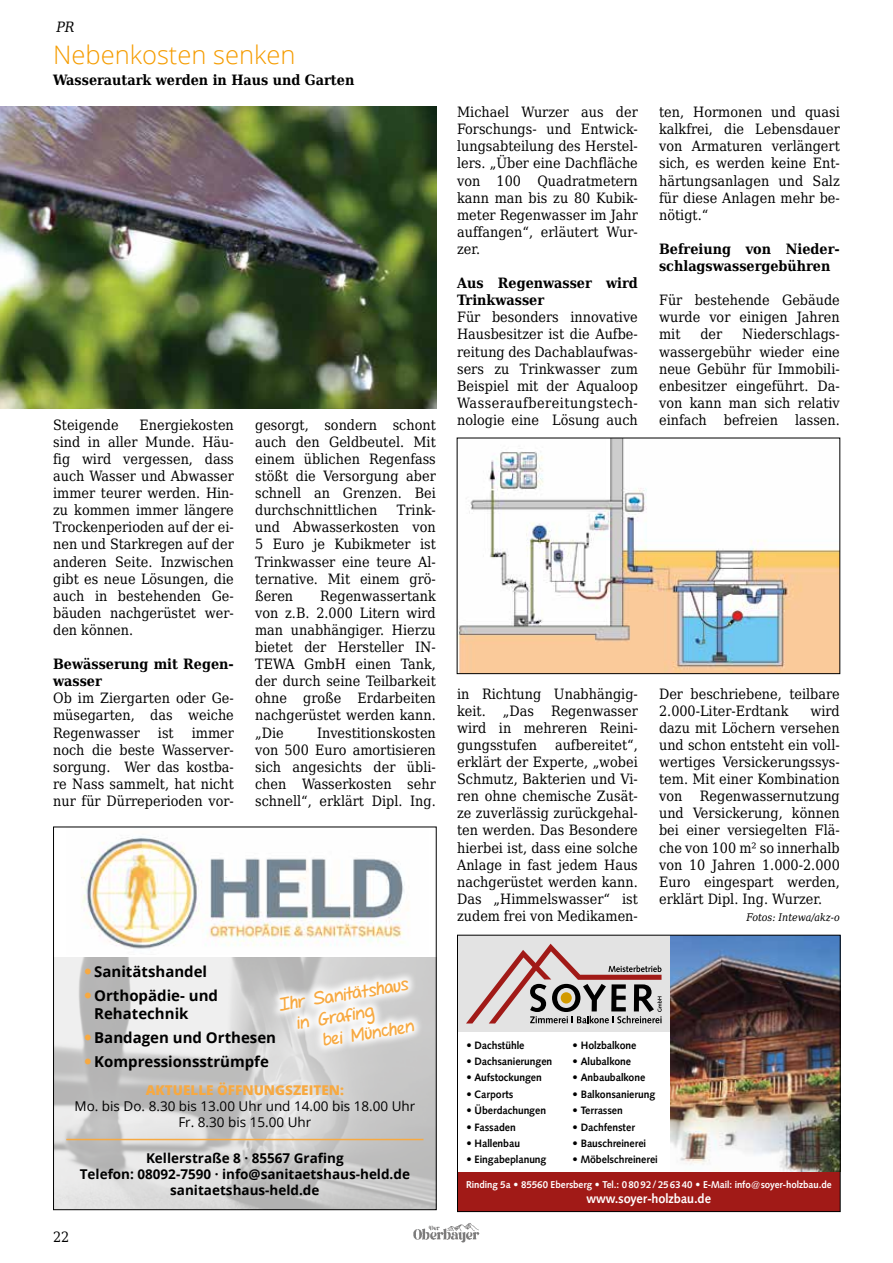
<style>
.page{position:relative;width:893px;height:1263px;background:#fff}
.page>*{position:absolute;margin:0;border:0;box-sizing:border-box;transform-origin:0 0}
.t1{font:300 25.5px "Open Sans";color:#f59c00}
.t2{font:italic 17.55px/21px "Set Firetothe Rain";color:#f7a941}
.t3{font:700 15px/24px "Open Sans";color:#000}
.t4{font:14.25px/17.1px "DejaVu Serif Condensed";color:#000;text-align:justify}
.t5{font:700 14.25px/17.1px "DejaVu Serif Condensed";color:#000}
.t6{font:italic 14.25px "DejaVu Serif Condensed";color:#000}
.t7{font:700 13.5px/16.2px "Open Sans";color:#000;text-align:center}
.t8{font:13.5px/16.2px "Open Sans";color:#000;text-align:center}
.t9{font:800 13.5px "Open Sans";color:#f7a941}
.t10{font:700 12.75px "Symphony CG";color:#fff}
.t11{font:700 10.5px "Symphony CG";color:#000}
.t12{font:italic 10.5px "DejaVu Serif Condensed";color:#000}
.t13{font:700 9.75px "Symphony CG";color:#fff}
</style>
<div class="page">
<img style="left:413px;top:1223px;width:67px;height:20px">
<img style="left:81px;top:836px;width:328px;height:113px">
<img style="left:55px;top:958px;width:380px;height:250px">
<hr style="left:66px;top:1139px;width:357px;height:1px;background:#f7a941">
<svg style="left:270px;top:964px;width:154px;height:101px"></svg>
<div style="left:53px;top:827px;width:384px;height:383px;border:1px solid #000"></div>
<img style="left:670px;top:937px;width:169px;height:235px">
<div style="left:457px;top:935px;width:213px;height:97px;background:#e3e3e3"></div>
<svg style="left:466px;top:944px;width:196px;height:79px"></svg>
<div style="left:457px;top:1172px;width:383px;height:39px;background:#a11a17"></div>
<div style="left:457px;top:935px;width:384px;height:277px;border:1px solid #000"></div>
<img style="left:0;top:106px;width:437px;height:302px">
<img style="left:459px;top:440px;width:379px;height:232px">
<div style="left:457px;top:438px;width:383px;height:236px;border:1px solid #000"></div>
<svg style="left:85px;top:969px;width:6px;height:6px"></svg>
<svg style="left:85px;top:993px;width:6px;height:6px"></svg>
<svg style="left:85px;top:1035px;width:6px;height:6px"></svg>
<svg style="left:85px;top:1059px;width:6px;height:6px"></svg>
<p class="t6" style="left:56px;top:15px;width:20px">PR</p>
<h1 class="t1" style="left:53px;top:37px;width:244px">Nebenkosten senken</h1>
<p class="t5" style="left:53px;top:71px;width:303px">Wasserautark werden in Haus und Garten</p>
<p class="t4" style="left:53px;top:415px;width:182px;text-indent:86px">Energiekosten sind in aller Munde. Häu&shy;fig wird vergessen, dass auch Wasser und Abwasser immer teurer werden. Hin&shy;zu kommen immer längere Trockenperioden auf der ei&shy;nen und Starkregen auf der anderen Seite. Inzwischen gibt es neue Lösungen, die auch in bestehenden Ge&shy;bäuden nachgerüstet wer&shy;den können.</p>
<p class="t5" style="left:53px;top:654px;width:182px">Bewässerung mit Regen&shy;wasser</p>
<p class="t4" style="left:53px;top:688px;width:182px">Ob im Ziergarten oder Ge&shy;müsegarten, das weiche Regenwasser</p>
<p class="t4" style="left:53px;top:415px;width:67px">Steigende</p>
<p class="t4" style="left:53px;top:723px;width:182px;text-indent:139px">immer noch die beste Wasserver&shy;sorgung. Wer das kostba&shy;re Nass sammelt, hat nicht nur für Dürreperioden vor-</p>
<p class="t4" style="left:158px;top:723px;width:17px">ist</p>
<p class="t4" style="left:255px;top:415px;width:182px">gesorgt, sondern schont auch den Geldbeutel. Mit einem üblichen Regenfass stößt die Versorgung aber schnell an Grenzen. Bei durchschnittlichen</p>
<p class="t4" style="left:255px;top:500px;width:182px;text-indent:142px">Trink&shy;und Abwasserkosten von 5 Euro je Kubikmeter ist Trinkwasser eine teure Al&shy;ternative. Mit einem grö&shy;ßeren</p>
<p class="t4" style="left:255px;top:586px;width:182px;text-indent:65px">Regenwassertank von z.B. 2.000 Litern wird man unabhängiger. Hierzu bietet der Hersteller IN-TEWA GmbH einen Tank, der durch seine Teilbarkeit ohne große Erdarbeiten nachgerüstet werden kann. „Die</p>
<p class="t4" style="left:255px;top:723px;width:182px;text-indent:62px">Investitionskosten von 500 Euro amortisieren sich angesichts der übli&shy;chen Wasserkosten sehr schnell“, erklärt Dipl. Ing.</p>
<p class="t3" style="left:94px;top:959px;width:125px">Sanitätshandel<br>Orthopädie- und</p>
<p class="t3" style="left:94px;top:1001px;width:183px">Rehatechnik<br>Bandagen und Orthesen<br>Kompressionsstrümpfe</p>
<p class="t9" style="left:146px;top:1079px;width:200px">AKTUELLE ÖFFNUNGSZEITEN:</p>
<p class="t8" style="left:74px;top:1097px;width:342px">Mo. bis Do. 8.30 bis 13.00 Uhr und 14.00 bis 18.00 Uhr<br>Fr. 8.30 bis 15.00 Uhr</p>
<p class="t2" style="left:292px;top:993px;width:117px;text-indent:-14px;rotate:-9deg">Ihr Sanitätshaus in Grafing</p>
<p class="t2" style="left:321px;top:1031px;width:94px;rotate:-9deg">bei München</p>
<p class="t7" style="left:80px;top:1150px;width:332px">Kellerstraße 8 · 85567 Grafing<br>Telefon: 08092-7590 · info@sanitaetshaus-held.de sanitaetshaus-held.de</p>
<p class="t4" style="left:53px;top:1227px;width:18px">22</p>
<p class="t4" style="left:457px;top:102px;width:182px">Michael Wurzer aus der Forschungs- und Entwick&shy;lungsabteilung des Herstel&shy;lers. „Über eine Dachfläche von 100 Quadratmetern kann man bis zu 80 Kubik&shy;meter Regenwasser im Jahr auffangen“, erläutert Wur&shy;zer.</p>
<p class="t5" style="left:457px;top:274px;width:182px">Aus Regenwasser wird<br>Trinkwasser</p>
<p class="t4" style="left:457px;top:307px;width:182px">Für besonders innovative Hausbesitzer ist die Aufbe&shy;reitung des Dachablaufwas&shy;sers zu Trinkwasser zum Beispiel mit der Aqualoop Wasseraufbereitungstech&shy;nologie eine Lösung auch</p>
<p class="t4" style="left:659px;top:102px;width:182px">ten, Hormonen und quasi kalkfrei, die Lebensdauer von Armaturen verlängert sich, es werden keine Ent&shy;härtungsanlagen und Salz für diese Anlagen mehr be&shy;nötigt.“</p>
<p class="t5" style="left:659px;top:239px;width:182px">Befreiung von Nieder&shy;schlagswassergebühren</p>
<p class="t4" style="left:659px;top:290px;width:182px">Für bestehende Gebäude wurde vor einigen Jahren mit</p>
<p class="t4" style="left:659px;top:324px;width:182px;text-indent:83px">Niederschlags&shy;wassergebühr wieder eine neue Gebühr für Immobili&shy;enbesitzer eingeführt. Da&shy;von kann man sich relativ einfach befreien lassen.</p>
<p class="t4" style="left:700px;top:324px;width:23px">der</p>
<p class="t4" style="left:457px;top:684px;width:182px">in Richtung Unabhängig&shy;keit. „Das Regenwasser wird in mehreren Reini&shy;gungsstufen</p>
<p class="t4" style="left:457px;top:735px;width:182px;text-indent:98px">aufbereitet“, erklärt der Experte, „wobei Schmutz, Bakterien und Vi&shy;ren ohne chemische Zusät&shy;ze zuverlässig zurückgehal&shy;ten werden. Das Besondere hierbei ist, dass eine solche Anlage in fast jedem Haus nachgerüstet werden kann.<br>Das „Himmelswasser“ ist zudem frei von Medikamen-</p>
<p class="t4" style="left:659px;top:684px;width:182px">Der beschriebene, teilbare<br>2.000-Liter-Erdtank</p>
<p class="t4" style="left:659px;top:701px;width:182px;text-indent:151px">wird dazu mit Löchern versehen und schon entsteht ein voll&shy;wertiges Versickerungssys&shy;tem. Mit einer Kombination von Regenwassernutzung und Versickerung, können bei einer versiegelten Flä&shy;che von 100 m² so innerhalb von 10 Jahren 1.000-2.000<br>Euro eingespart werden, erklärt Dipl. Ing. Wurzer.</p>
<p class="t12" style="left:746px;top:908px;width:95px">Fotos: Intewa/akz-o</p>
<p class="t11" style="left:572px;top:1038px;width:66px">• Holzbalkone</p>
<p class="t11" style="left:572px;top:1055px;width:60px">• Alubalkone</p>
<p class="t11" style="left:572px;top:1071px;width:75px">• Anbaubalkone</p>
<p class="t11" style="left:572px;top:1087px;width:84px">• Balkonsanierung</p>
<p class="t11" style="left:572px;top:1104px;width:52px">• Terrassen</p>
<p class="t11" style="left:572px;top:1120px;width:64px">• Dachfenster</p>
<p class="t11" style="left:572px;top:1136px;width:75px">• Bauschreinerei</p>
<p class="t11" style="left:572px;top:1153px;width:87px">• Möbelschreinerei</p>
<p class="t13" style="left:466px;top:1178px;width:367px">Rinding 5a • 85560 Ebersberg • Tel.: 08092/256340 • E-Mail: info@soyer-holzbau.de</p>
<p class="t10" style="left:587px;top:1190px;width:126px">www.soyer-holzbau.de</p>
<p class="t11" style="left:466px;top:1038px;width:60px">• Dachstühle</p>
<p class="t11" style="left:466px;top:1055px;width:88px">• Dachsanierungen</p>
<p class="t11" style="left:466px;top:1071px;width:77px">• Aufstockungen</p>
<p class="t11" style="left:466px;top:1087px;width:49px">• Carports</p>
<p class="t11" style="left:466px;top:1104px;width:82px">• Überdachungen</p>
<p class="t11" style="left:466px;top:1120px;width:51px">• Fassaden</p>
<p class="t11" style="left:466px;top:1136px;width:56px">• Hallenbau</p>
<p class="t11" style="left:466px;top:1153px;width:82px">• Eingabeplanung</p>
</div>
